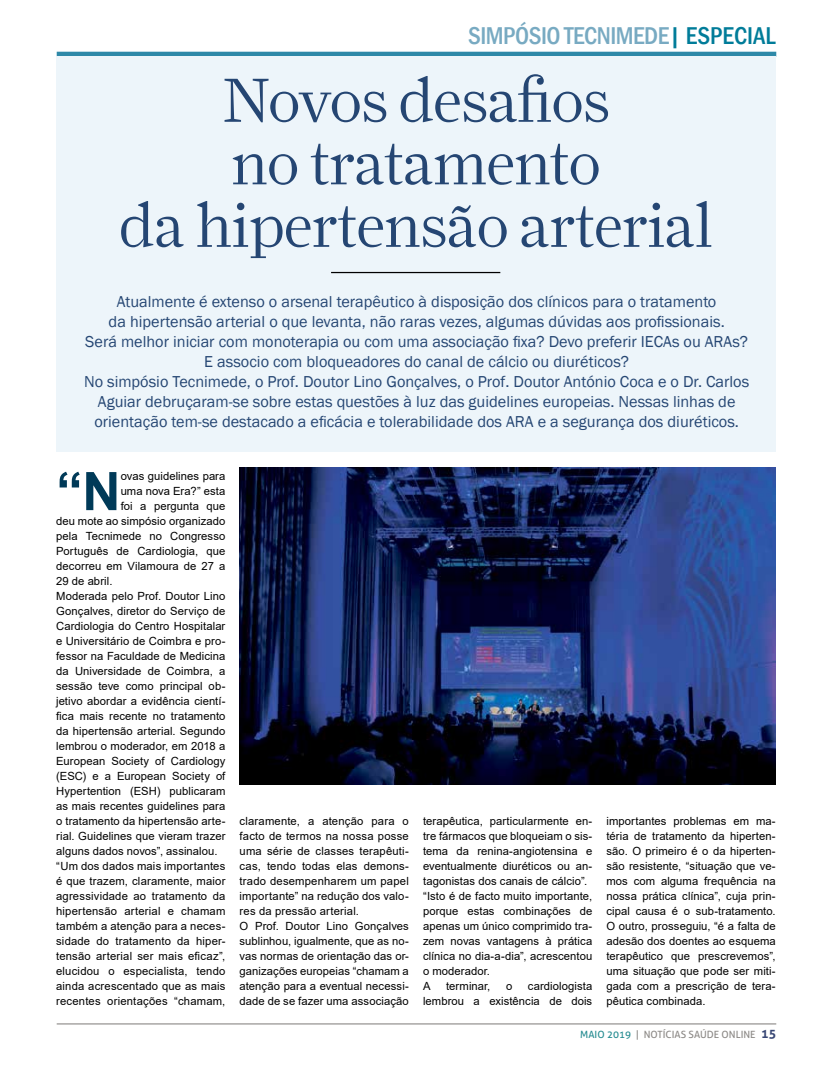
<style>
.page{position:relative;width:833px;height:1081px;background:#fff}
.page>*{position:absolute;margin:0;border:0;box-sizing:border-box;transform-origin:0 0}
.t1{font:300 62.5px/62.5px "Farnham Display";letter-spacing:-.02em;color:#254673;text-align:center}
.t2{font:700 53.12px "Arial";color:#003a58}
.t3{font:500 condensed 25px "Franklin Gothic";letter-spacing:-.02em;color:#78aac2}
.t4{font:16.25px/20px "Franklin Gothic";color:#254673;text-align:center}
.t5{font:11.25px/15px "Arial";letter-spacing:.01em;color:#000}
.t6{font:10px "Aller";color:#8c8986}
.t7{font:10px "Aller";color:#248b90}
.s1{color:#007c99}
.s2{color:#248b90}
.s3{font-weight:700;font-size:12.5px;color:#374674}
</style>
<div class="page">
<div style="left:57px;top:52px;width:719px;height:5px;background:#2e89a8"></div>
<hr style="left:57px;top:1023px;width:719px;height:1px;background:#979492">
<div style="left:57px;top:57px;width:719px;height:395px;background:#edf5fa"></div>
<hr style="left:331px;top:272px;width:169px;height:1px;background:#000">
<img style="left:240px;top:467px;width:535px;height:317px">
<h3 class="t3" style="left:468px;top:19px;width:309px">SIMPÓSIO TECNIM EDE<span class="s1">| ESPECIAL</span></h3>
<h1 class="t1" style="left:119px;top:69px;width:595px">Novos desafios<br>no tratamento<br>da hipertensão arterial</h1>
<p class="t4" style="left:84px;top:292px;width:666px">Atualmente é extenso o arsenal terapêutico à disposição dos clínicos para o tratamento<br>da hipertensão arterial o que levanta, não raras vezes, algumas dúvidas aos profissionais.<br>Será melhor iniciar com monoterapia ou com uma associação fixa? Devo preferir IECAs ou ARAs?<br>E associo com bloqueadores do canal de cálcio ou diuréticos?<br>No simpósio Tecnimede, o Prof. Doutor Lino Gonçalves, o Prof. Doutor António Coca e o Dr. Carlos Aguiar debruçaram-se sobre estas questões à luz das guidelines europeias. Nessas linhas de orientação tem-se destacado a eficácia e tolerabilidade dos ARA e a segurança dos diuréticos.</p>
<h2 class="t2" style="left:56px;top:454px;width:66px">“N</h2>
<p class="t5" style="left:121px;top:468px;width:106px">ovas guidelines para</p>
<p class="t5" style="left:121px;top:483px;width:106px">uma nova Era?” esta</p>
<p class="t5" style="left:121px;top:498px;width:106px">foi a pergunta que</p>
<p class="t5" style="left:56px;top:513px;width:171px">deu mote ao simpósio organizado</p>
<p class="t5" style="left:56px;top:528px;width:171px">pela Tecnimede no Congresso</p>
<p class="t5" style="left:56px;top:543px;width:171px">Português de Cardiologia, que</p>
<p class="t5" style="left:56px;top:558px;width:171px">decorreu em Vilamoura de 27 a</p>
<p class="t5" style="left:56px;top:573px;width:58px">29 de abril.</p>
<p class="t5" style="left:56px;top:588px;width:171px">Moderada pelo Prof. Doutor Lino</p>
<p class="t5" style="left:56px;top:603px;width:171px">Gonçalves, diretor do Serviço de</p>
<p class="t5" style="left:56px;top:618px;width:171px">Cardiologia do Centro Hospitalar</p>
<p class="t5" style="left:56px;top:633px;width:171px">e Universitário de Coimbra e pro-</p>
<p class="t5" style="left:56px;top:648px;width:171px">fessor na Faculdade de Medicina</p>
<p class="t5" style="left:56px;top:663px;width:171px">da Universidade de Coimbra, a</p>
<p class="t5" style="left:56px;top:678px;width:171px">sessão teve como principal ob-</p>
<p class="t5" style="left:56px;top:693px;width:171px">jetivo abordar a evidência cientí-</p>
<p class="t5" style="left:56px;top:708px;width:171px">fica mais recente no tratamento</p>
<p class="t5" style="left:56px;top:723px;width:171px">da hipertensão arterial. Segundo</p>
<p class="t5" style="left:56px;top:738px;width:171px">lembrou o moderador, em 2018 a</p>
<p class="t5" style="left:56px;top:753px;width:171px">European Society of Cardiology</p>
<p class="t5" style="left:56px;top:768px;width:171px">(ESC) e a European Society of</p>
<p class="t5" style="left:56px;top:783px;width:171px">Hypertention (ESH) publicaram</p>
<p class="t5" style="left:56px;top:798px;width:171px">as mais recentes guidelines para</p>
<p class="t5" style="left:56px;top:813px;width:171px">o tratamento da hipertensão arte-</p>
<p class="t5" style="left:56px;top:828px;width:171px">rial. Guidelines que vieram trazer</p>
<p class="t5" style="left:56px;top:843px;width:163px">alguns dados novos”, assinalou.</p>
<p class="t5" style="left:56px;top:858px;width:171px">“Um dos dados mais importantes</p>
<p class="t5" style="left:56px;top:873px;width:171px">é que trazem, claramente, maior</p>
<p class="t5" style="left:56px;top:888px;width:171px">agressividade ao tratamento da</p>
<p class="t5" style="left:56px;top:903px;width:171px">hipertensão arterial e chamam</p>
<p class="t5" style="left:56px;top:918px;width:171px">também a atenção para a neces-</p>
<p class="t5" style="left:56px;top:933px;width:171px">sidade do tratamento da hiper-</p>
<p class="t5" style="left:56px;top:948px;width:171px">tensão arterial ser mais eficaz”,</p>
<p class="t5" style="left:56px;top:963px;width:171px">elucidou o especialista, tendo</p>
<p class="t5" style="left:56px;top:978px;width:171px">ainda acrescentado que as mais</p>
<p class="t5" style="left:56px;top:993px;width:171px">recentes orientações “chamam,</p>
<p class="t5" style="left:240px;top:813px;width:171px">claramente, a atenção para o facto de termos na nossa posse uma série de classes terapêuti&shy;cas, tendo todas elas demons&shy;trado desempenharem um papel importante” na redução dos valo&shy;res da pressão arterial.<br>O Prof. Doutor Lino Gonçalves sublinhou, igualmente, que as no&shy;vas normas de orientação das or&shy;ganizações europeias “chamam a atenção para a eventual necessi&shy;dade de se fazer uma associação</p>
<p class="t5" style="left:423px;top:813px;width:171px">terapêutica, particularmente en&shy;tre fármacos que bloqueiam o sis&shy;tema da renina-angiotensina e eventualmente diuréticos ou an&shy;tagonistas dos canais de cálcio”. “Isto é de facto muito importante, porque estas combinações de apenas um único comprimido tra&shy;zem novas vantagens à prática clínica no dia-a-dia”, acrescentou o moderador.<br>A</p>
<p class="t5" style="left:423px;top:978px;width:171px;text-align:right">cardiologista<br>lembrou a existência de dois</p>
<p class="t5" style="left:446px;top:978px;width:46px">terminar,</p>
<p class="t5" style="left:506px;top:978px;width:8px">o</p>
<p class="t5" style="left:606px;top:813px;width:171px;text-align:justify">importantes problemas em ma&shy;téria de tratamento da hiperten&shy;são. O primeiro é o da hiperten&shy;são resistente, “situação que ve&shy;mos com alguma frequência na nossa prática clínica”, cuja prin&shy;cipal causa é o sub-tratamento.<br>O outro, prosseguiu, “é a falta de adesão dos doentes ao esquema terapêutico que prescrevemos”, uma situação que pode ser miti&shy;gada com a prescrição de tera&shy;pêutica combinada.</p>
<p class="t7" style="left:580px;top:1028px;width:7px">Maio</p>
<p class="t6" style="left:607px;top:1028px;width:171px"><span class="s2">2019</span> | NOTÍCIAS SAÚDE ONLINE <span class="s3">15</span></p>
</div>
